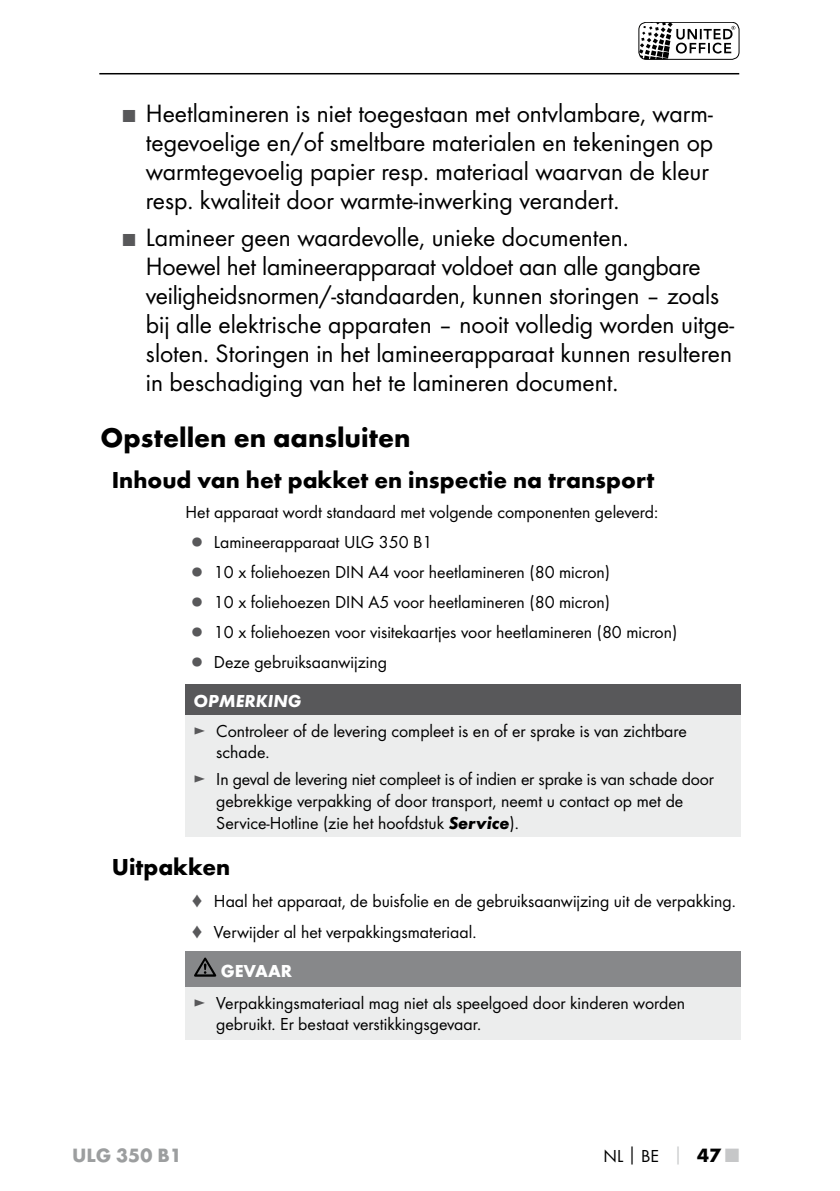
<style>
.page{position:relative;width:840px;height:1191px;background:#fff}
.page>*{position:absolute;margin:0;border:0;box-sizing:border-box;transform-origin:0 0}
.t1{font:700 28px "Futura";color:#000}
.t2{font:26px/29px "Futura Boo";color:#000}
.t3{font:700 24px "Futura";color:#000}
.t4{font:700 20px "Futura";color:#9c9e9f}
.t5{font:18px/30px "Futura Boo";color:#000}
.t6{font:italic 700 18px "Futura";color:#fff}
.t7{font:700 18px "Futura";color:#fff}
.s1{font-size:18px;color:#58585a}
.s2{color:#58585a}
.s3{font-family:"Futura";font-weight:700;font-style:italic}
.s4{font-family:"Futura";font-weight:700}
.s5{font-family:"Futura";font-weight:700;color:#c6c7c8}
.s6{font-family:"Futura";font-weight:700;font-size:20px}
.s7{font-family:"Futura";font-weight:700;font-size:20px;color:#c6c7c8}
</style>
<div class="page">
<svg style="left:638px;top:22px;width:96px;height:36px"></svg>
<div style="left:638px;top:22px;width:100px;height:38px;border:1px solid #000;border-radius:7px"></div>
<hr style="left:99px;top:73px;width:639px;height:1px;background:#000">
<div style="left:185px;top:685px;width:555px;height:30px;background:#58585a"></div>
<div style="left:185px;top:715px;width:555px;height:121px;background:#eceded"></div>
<div style="left:185px;top:951px;width:555px;height:36px;background:#87888a"></div>
<div style="left:185px;top:987px;width:555px;height:52px;background:#eceded"></div>
<svg style="left:194px;top:957px;width:22px;height:19px"></svg>
<h2 class="t2" style="left:146px;top:98px;width:568px;text-indent:-23px"><span class="s1">■</span> Heetlamineren is niet toegestaan met ontvlambare, warm&shy;tegevoelige en/of smeltbare materialen en tekeningen op warmtegevoelig papier resp. materiaal waarvan de kleur resp. kwaliteit door warmte-inwerking verandert.</h2>
<p class="t2" style="left:146px;top:223px;width:589px;text-indent:-23px"><span class="s1">■</span> Lamineer geen waardevolle, unieke documenten.<br>Hoewel het lamineerapparaat voldoet aan alle gangbare veiligheidsnormen/-standaarden, kunnen storingen – zoals bij alle elektrische apparaten – nooit volledig worden uitge&shy;sloten. Storingen in het lamineerapparaat kunnen resulteren in beschadiging van het te lamineren document.</p>
<h1 class="t1" style="left:100px;top:421px;width:311px">Opstellen en aansluiten</h1>
<h3 class="t3" style="left:112px;top:465px;width:543px">Inhoud van het pakket en inspectie na transport</h3>
<p class="t5" style="left:191px;top:496px;width:487px;text-indent:-6px">Het apparaat wordt standaard met volgende componenten geleverd:<br><span class="s2">▯</span> Lamineerapparaat ULG 350 B1<br><span class="s2">▯</span> 10 x foliehoezen DIN A4 voor heetlamineren (80 micron)<br><span class="s2">▯</span> 10 x foliehoezen DIN A5 voor heetlamineren (80 micron)<br><span class="s2">▯</span> 10 x foliehoezen voor visitekaartjes voor heetlamineren (80 micron) <span class="s2">▯</span> Deze gebruiksaanwijzing</p>
<p class="t6" style="left:193px;top:690px;width:109px">OPMERKING</p>
<p class="t5" style="left:216px;top:719px;width:472px;line-height:21.6px;text-indent:-23px"><span class="s2">►</span> Controleer of de levering compleet is en of er sprake is van zichtbare schade.</p>
<p class="t5" style="left:216px;top:768px;width:499px;line-height:21.6px;text-indent:-23px"><span class="s2">►</span> In geval de levering niet compleet is of indien er sprake is van schade door gebrekkige verpakking of door transport, neemt u contact op met de<br>Service-Hotline (zie het hoofdstuk <span class="s3">Service</span>).</p>
<h3 class="t3" style="left:112px;top:851px;width:120px">Uitpakken</h3>
<p class="t5" style="left:191px;top:886px;width:543px"><span class="s2">♦</span> Haal het apparaat, de buisfolie en de gebruiksaanwijzing uit de verpakking. <span class="s2">♦</span> Verwijder al het verpakkingsmateriaal.</p>
<p class="t7" style="left:221px;top:960px;width:73px">GEVAAR</p>
<p class="t5" style="left:216px;top:991px;width:470px;line-height:21.6px;text-indent:-23px"><span class="s2">►</span> Verpakkingsmateriaal mag niet als speelgoed door kinderen worden gebruikt. Er bestaat verstikkingsgevaar.</p>
<p class="t4" style="left:72px;top:1143px;width:111px">ULG 350 B1</p>
<p class="t5" style="left:603px;top:1140px;width:137px">NL<span class="s4">│</span>BE <span class="s5">│</span> <span class="s6">47</span> <span class="s7">■</span></p>
</div>
